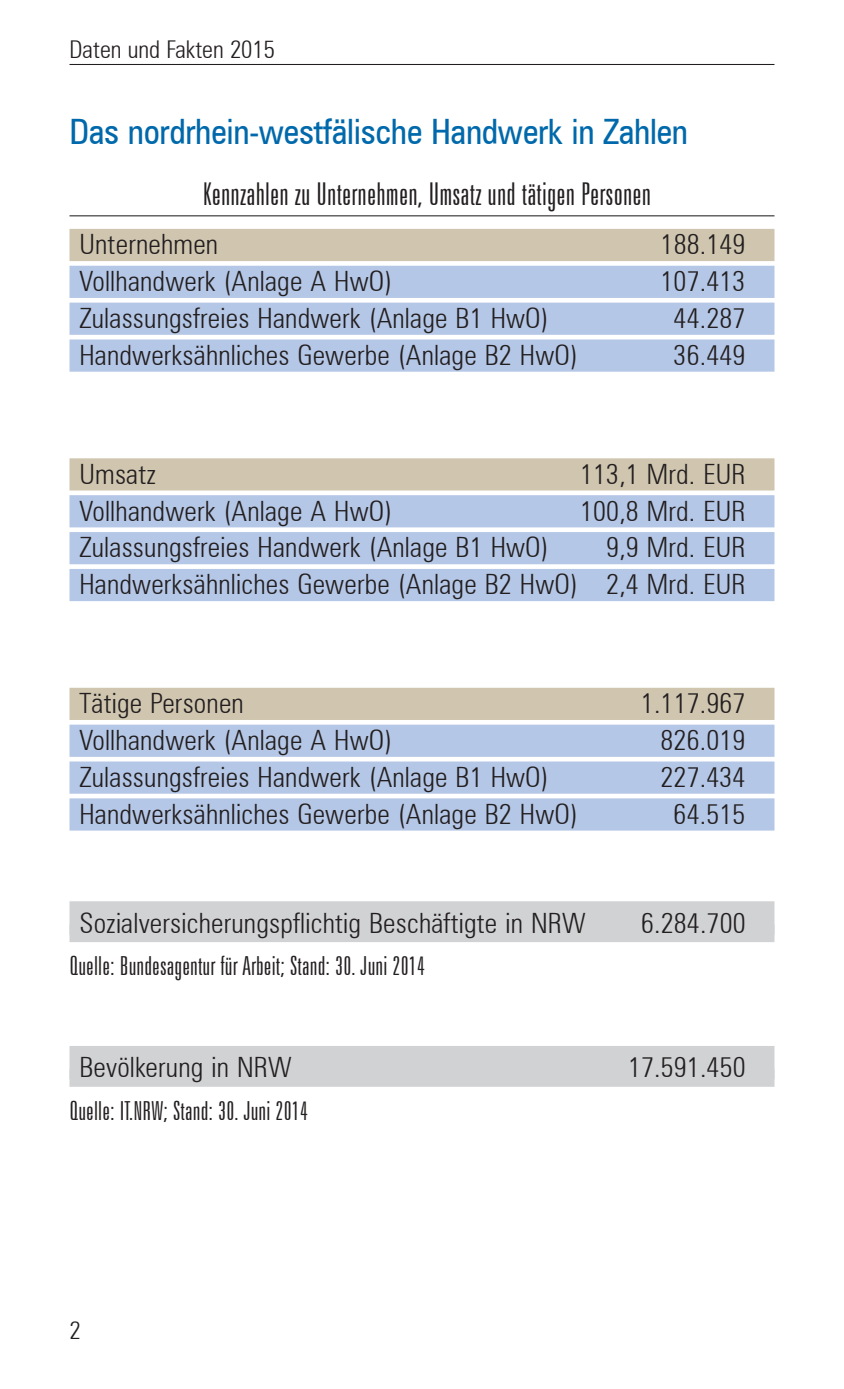
<style>
.page{position:relative;width:844px;height:1389px;background:#fff}
.page>*{position:absolute;margin:0;border:0;box-sizing:border-box;transform-origin:0 0}
.t1{font:condensed 35px "Zurich BT";letter-spacing:-.01em;color:#0069ab}
.t2{font:300 extra-condensed 31.5px "Zurich BT";letter-spacing:.005em;color:#231f20}
.t3{font:300 condensed 28px/36.8px "Zurich BT";letter-spacing:.005em;color:#231f20;text-align:right}
.t4{font:300 extra-condensed 26.25px "Zurich BT";letter-spacing:.005em;color:#231f20}
.t5{font:300 condensed 24.5px "Zurich BT";color:#231f20}
</style>
<div class="page">
<hr style="left:69px;top:64px;width:705px;height:1px;background:#231f20">
<hr style="left:69px;top:215px;width:705px;height:1px;background:#231f20">
<div style="left:69px;top:229px;width:705px;height:32px;background:#d0c6b0"></div>
<div style="left:69px;top:266px;width:705px;height:32px;background:#b5c7e6"></div>
<div style="left:69px;top:303px;width:705px;height:32px;background:#b5c7e6"></div>
<div style="left:69px;top:339px;width:705px;height:33px;background:#b5c7e6"></div>
<div style="left:69px;top:458px;width:705px;height:33px;background:#d0c6b0"></div>
<div style="left:69px;top:495px;width:705px;height:32px;background:#b5c7e6"></div>
<div style="left:69px;top:532px;width:705px;height:32px;background:#b5c7e6"></div>
<div style="left:69px;top:569px;width:705px;height:32px;background:#b5c7e6"></div>
<div style="left:69px;top:688px;width:705px;height:32px;background:#d0c6b0"></div>
<div style="left:69px;top:725px;width:705px;height:32px;background:#b5c7e6"></div>
<div style="left:69px;top:762px;width:705px;height:32px;background:#b5c7e6"></div>
<div style="left:69px;top:798px;width:705px;height:33px;background:#b5c7e6"></div>
<div style="left:69px;top:901px;width:705px;height:34px;background:#d1d2d4"></div>
<div style="left:69px;top:925px;width:705px;height:17px;background:#d1d2d4"></div>
<div style="left:69px;top:1046px;width:705px;height:33px;background:#d1d2d4"></div>
<div style="left:69px;top:1069px;width:705px;height:18px;background:#d1d2d4"></div>
<p class="t5" style="left:69px;top:35px;width:207px">Daten und Fakten 2015</p>
<p class="t1" style="left:69px;top:110px;width:620px">Das nordrhein-westfälische Handwerk in Zahlen</p>
<p class="t2" style="left:203px;top:177px;width:449px">Kennzahlen zu Unternehmen, Umsatz und tätigen Personen</p>
<p class="t3" style="left:79px;top:226px;width:140px">Unternehmen</p>
<p class="t3" style="left:660px;top:226px;width:86px">188.149</p>
<p class="t3" style="left:79px;top:262px;width:314px">Vollhandwerk (Anlage A HwO)</p>
<p class="t3" style="left:660px;top:262px;width:86px">107.413</p>
<p class="t3" style="left:79px;top:299px;width:470px">Zulassungsfreies Handwerk (Anlage B1 HwO)</p>
<p class="t3" style="left:673px;top:299px;width:73px">44.287</p>
<p class="t3" style="left:79px;top:336px;width:500px">Handwerksähnliches Gewerbe (Anlage B2 HwO)</p>
<p class="t3" style="left:673px;top:336px;width:73px">36.449</p>
<p class="t3" style="left:79px;top:455px;width:78px">Umsatz</p>
<p class="t3" style="left:580px;top:455px;width:167px">113,1 Mrd. EUR</p>
<p class="t3" style="left:79px;top:492px;width:314px">Vollhandwerk (Anlage A HwO)</p>
<p class="t3" style="left:580px;top:492px;width:167px">100,8 Mrd. EUR</p>
<p class="t3" style="left:79px;top:529px;width:470px">Zulassungsfreies Handwerk (Anlage B1 HwO)</p>
<p class="t3" style="left:79px;top:529px;width:667px">9,9 Mrd. EUR<br>Handwerksähnliches Gewerbe (Anlage B2 HwO) 2,4 Mrd. EUR</p>
<p class="t3" style="left:79px;top:685px;width:166px">Tätige Personen</p>
<p class="t3" style="left:640px;top:685px;width:106px">1.117.967</p>
<p class="t3" style="left:79px;top:721px;width:314px">Vollhandwerk (Anlage A HwO)</p>
<p class="t3" style="left:660px;top:721px;width:86px">826.019</p>
<p class="t3" style="left:79px;top:758px;width:470px">Zulassungsfreies Handwerk (Anlage B1 HwO)</p>
<p class="t3" style="left:660px;top:758px;width:86px">227.434</p>
<p class="t3" style="left:79px;top:795px;width:500px">Handwerksähnliches Gewerbe (Anlage B2 HwO)</p>
<p class="t3" style="left:673px;top:795px;width:73px">64.515</p>
<p class="t3" style="left:79px;top:904px;width:507px">Sozialversicherungspflichtig Beschäftigte in NRW</p>
<p class="t3" style="left:641px;top:904px;width:106px">6.284.700</p>
<p class="t4" style="left:69px;top:952px;width:357px">Quelle: Bundesagentur für Arbeit; Stand: 30. Juni 2014</p>
<p class="t3" style="left:79px;top:1049px;width:213px">Bevölkerung in NRW</p>
<p class="t3" style="left:628px;top:1049px;width:119px">17.591.450</p>
<p class="t4" style="left:69px;top:1096px;width:240px">Quelle: IT.NRW; Stand: 30. Juni 2014</p>
<p class="t5" style="left:69px;top:1315px;width:13px">2</p>
</div>
